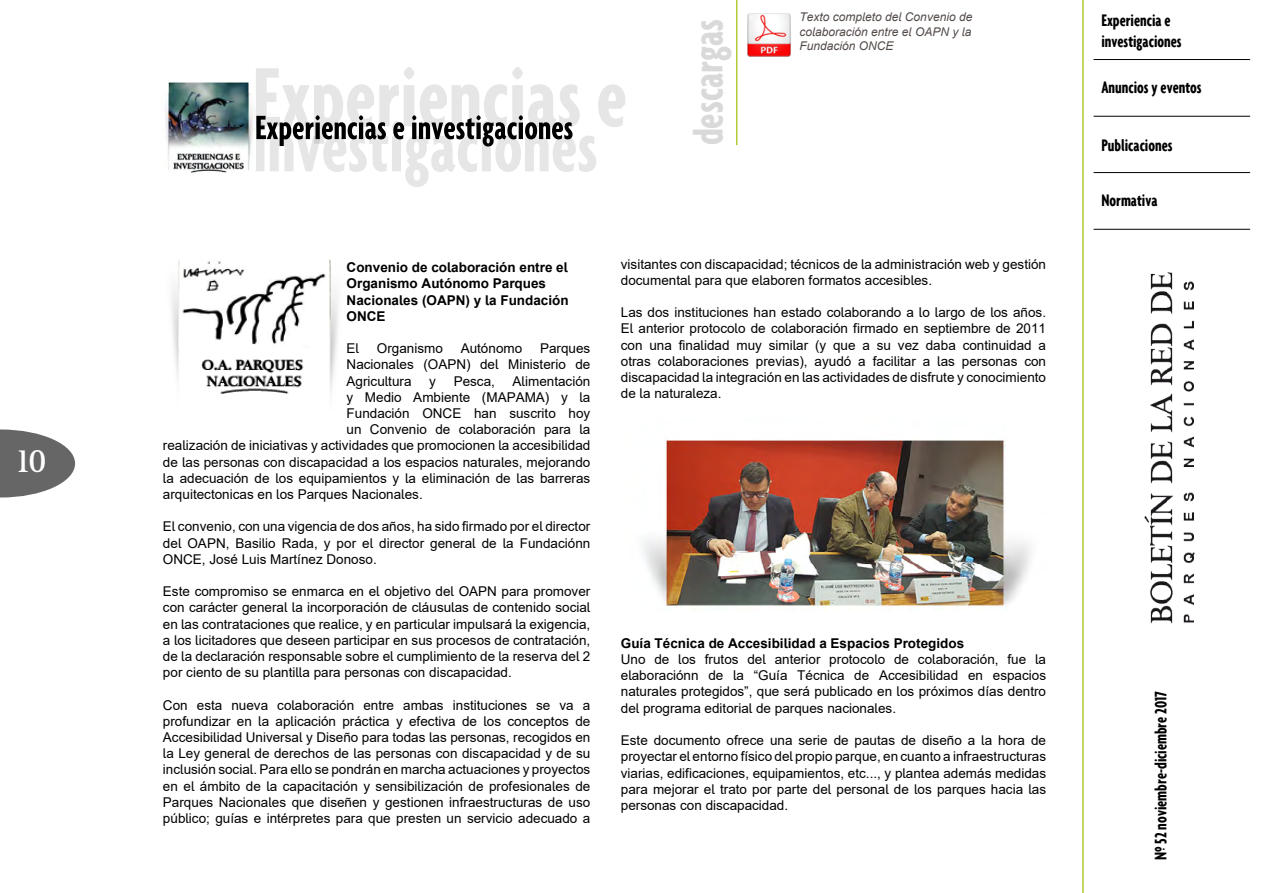
<style>
.page{position:relative;width:1263px;height:893px;background:#fff}
.page>*{position:absolute;margin:0;border:0;box-sizing:border-box;transform-origin:0 0}
.t1{font:700 extra-condensed 45px "Agenda";color:#d9d9d9}
.t2{font:30px "Palermo";color:#fff}
.t3{font:700 extra-condensed 18px/21.6px "Agenda";color:#000}
.t4{font:13.5px/16.2px "Arial";color:#000;text-align:justify}
.t5{font:700 13.5px/16.2px "Arial";color:#000}
.t6{font:italic 12px/14.4px "Arial";color:#524b48;text-align:justify}
</style>
<div class="page">
<svg style="left:0;top:429px;width:75px;height:68px"></svg>
<img style="left:1126px;top:115px;width:83px;height:509px">
<hr style="left:1082px;top:0;width:2px;height:893px;background:#b3c935">
<hr style="left:1093px;top:59px;width:157px;height:1px;background:#000">
<hr style="left:1093px;top:172px;width:157px;height:1px;background:#000">
<hr style="left:1093px;top:116px;width:157px;height:1px;background:#000">
<hr style="left:1093px;top:229px;width:157px;height:1px;background:#000">
<img style="left:172px;top:259px;width:166px;height:135px">
<img style="left:643px;top:439px;width:388px;height:171px">
<svg style="left:255px;top:67px;width:370px;height:120px"></svg>
<img style="left:165px;top:82px;width:90px;height:91px">
<hr style="left:736px;top:0;width:1px;height:145px;background:#b3c935">
<img style="left:747px;top:13px;width:44px;height:44px">
<h2 class="t2" style="left:14px;top:444px;width:33px">10</h2>
<h1 class="t1" style="left:683px;top:145px;width:128px;rotate:-90deg">descargas</h1>
<p class="t6" style="left:799px;top:10px;width:174px">Texto completo del Convenio de colaboración entre el OAPN y la Fundación ONCE</p>
<p class="t5" style="left:347px;top:259px;width:224px">Convenio de colaboración entre el<br>Organismo Autónomo Parques<br>Nacionales (OAPN) y la Fundación<br>ONCE</p>
<p class="t4" style="left:347px;top:340px;width:14px">El</p>
<p class="t4" style="left:377px;top:340px;width:68px">Organismo</p>
<p class="t4" style="left:461px;top:340px;width:63px">Autónomo</p>
<p class="t4" style="left:347px;top:340px;width:245px;text-indent:193px">Parques Nacionales (OAPN) del Ministerio de Agricultura</p>
<p class="t4" style="left:429px;top:373px;width:8px">y</p>
<p class="t4" style="left:454px;top:373px;width:43px">Pesca,</p>
<p class="t4" style="left:513px;top:373px;width:79px">Alimentación</p>
<p class="t4" style="left:347px;top:389px;width:245px">y Medio Ambiente (MAPAMA) y la</p>
<p class="t4" style="left:347px;top:405px;width:245px">Fundación ONCE han suscrito hoy</p>
<p class="t4" style="left:347px;top:421px;width:245px">un Convenio de colaboración para la</p>
<p class="t4" style="left:163px;top:437px;width:429px">realización de iniciativas y actividades que promocionen la accesibilidad</p>
<p class="t4" style="left:163px;top:454px;width:429px">de las personas con discapacidad a los espacios naturales, mejorando</p>
<p class="t4" style="left:163px;top:470px;width:429px">la adecuación de los equipamientos y la eliminación de las barreras</p>
<p class="t4" style="left:163px;top:486px;width:261px">arquitectonicas en los Parques Nacionales.</p>
<p class="t4" style="left:163px;top:518px;width:429px">El convenio, con una vigencia de dos años, ha sido firmado por el director del OAPN, Basilio Rada, y por el director general de la Fundaciónn ONCE, José Luis Martínez Donoso.</p>
<p class="t4" style="left:163px;top:583px;width:429px">Este compromiso se enmarca en el objetivo del OAPN para promover con carácter general la incorporación de cláusulas de contenido social en las contrataciones que realice, y en particular impulsará la exigencia, a los licitadores que deseen participar en sus procesos de contratación, de la declaración responsable sobre el cumplimiento de la reserva del 2 por ciento de su plantilla para personas con discapacidad.</p>
<p class="t4" style="left:163px;top:697px;width:429px">Con esta nueva colaboración entre ambas instituciones se va a profundizar en la aplicación práctica y efectiva de los conceptos de Accesibilidad Universal y Diseño para todas las personas, recogidos en la Ley general de derechos de las personas con discapacidad y de su inclusión social. Para ello se pondrán en marcha actuaciones y proyectos en el ámbito de la capacitación y sensibilización de profesionales de Parques Nacionales que diseñen y gestionen infraestructuras de uso público; guías e intérpretes para que presten un servicio adecuado a</p>
<p class="t4" style="left:621px;top:256px;width:427px">visitantes con discapacidad; técnicos de la administración web y gestión documental para que elaboren formatos accesibles.</p>
<p class="t4" style="left:621px;top:304px;width:427px">Las dos instituciones han estado colaborando a lo largo de los años.<br>El anterior protocolo de colaboración firmado en septiembre de 2011 con una finalidad muy similar (y que a su vez daba continuidad a otras colaboraciones previas), ayudó a facilitar a las personas con discapacidad la integración en las actividades de disfrute y conocimiento de la naturaleza.</p>
<p class="t5" style="left:621px;top:635px;width:345px">Guía Técnica de Accesibilidad a Espacios Protegidos</p>
<p class="t4" style="left:621px;top:651px;width:427px">Uno de los frutos del anterior protocolo de colaboración, fue la elaboraciónn de la “Guía Técnica de Accesibilidad en espacios naturales protegidos”, que será publicado en los próximos días dentro del programa editorial de parques nacionales.</p>
<p class="t4" style="left:621px;top:732px;width:427px">Este documento ofrece una serie de pautas de diseño a la hora de proyectar el entorno físico del propio parque, en cuanto a infraestructuras viarias, edificaciones, equipamientos, etc..., y plantea además medidas para mejorar el trato por parte del personal de los parques hacia las personas con discapacidad.</p>
<h3 class="t3" style="left:1101px;top:9px;width:82px">Experiencia e investigaciones</h3>
<h3 class="t3" style="left:1101px;top:76px;width:102px">Anuncios y eventos</h3>
<h3 class="t3" style="left:1101px;top:134px;width:73px">Publicaciones</h3>
<h3 class="t3" style="left:1101px;top:189px;width:58px">Normativa</h3>
<h3 class="t3" style="left:1149px;top:860px;width:171px;rotate:-90deg">Nº 52 noviembre-diciembre 2017</h3>
</div>
